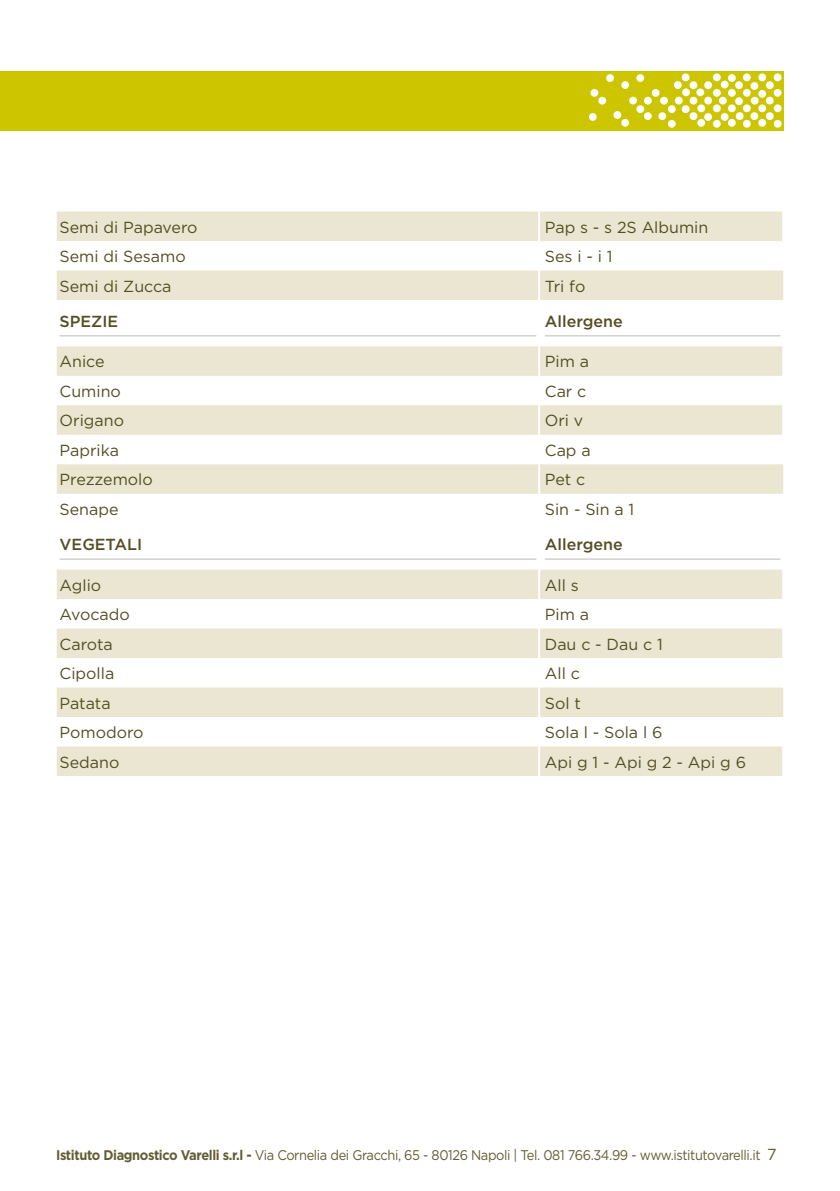
<style>
.page{position:relative;width:840px;height:1191px;background:#fff}
.page>*{position:absolute;margin:0;border:0;box-sizing:border-box;transform-origin:0 0}
.t1{font:16px "Gotham";color:#544e23}
.t2{font:500 16px "Gotham";color:#544e23}
.t3{font:14px "Gotham";letter-spacing:-.03em;color:#635c33;scale:.92 1}
.s1{font-weight:700}
.s2{font-size:16px}
</style>
<div class="page">
<div style="left:0;top:71px;width:783px;height:59px;background:#cdc500"></div>
<div style="left:590px;top:89px;width:8px;height:8px;background:#fff;border-radius:50%"></div>
<div style="left:598px;top:97px;width:7px;height:8px;background:#fff;border-radius:50%"></div>
<svg style="left:643px;top:97px;width:8px;height:8px"></svg>
<div style="left:667px;top:105px;width:8px;height:8px;background:#fff;border-radius:50%"></div>
<div style="left:681px;top:105px;width:8px;height:8px;background:#fff;border-radius:50%"></div>
<div style="left:681px;top:73px;width:8px;height:8px;background:#fff;border-radius:50%"></div>
<div style="left:727px;top:119px;width:8px;height:8px;background:#fff;border-radius:50%"></div>
<svg style="left:757px;top:119px;width:8px;height:8px"></svg>
<svg style="left:734px;top:81px;width:8px;height:8px"></svg>
<div style="left:765px;top:81px;width:8px;height:8px;background:#fff;border-radius:50%"></div>
<div style="left:735px;top:112px;width:8px;height:8px;background:#fff;border-radius:50%"></div>
<div style="left:765px;top:112px;width:8px;height:8px;background:#fff;border-radius:50%"></div>
<svg style="left:703px;top:113px;width:8px;height:8px"></svg>
<svg style="left:727px;top:104px;width:8px;height:8px"></svg>
<svg style="left:757px;top:104px;width:8px;height:8px"></svg>
<svg style="left:703px;top:81px;width:8px;height:8px"></svg>
<div style="left:636px;top:74px;width:8px;height:8px;background:#fff;border-radius:50%"></div>
<div style="left:667px;top:120px;width:8px;height:8px;background:#fff;border-radius:50%"></div>
<svg style="left:681px;top:88px;width:8px;height:8px"></svg>
<div style="left:643px;top:112px;width:8px;height:8px;background:#fff;border-radius:50%"></div>
<div style="left:621px;top:119px;width:7px;height:8px;background:#fff;border-radius:50%"></div>
<div style="left:613px;top:111px;width:8px;height:8px;background:#fff;border-radius:50%"></div>
<div style="left:636px;top:105px;width:8px;height:8px;background:#fff;border-radius:50%"></div>
<div style="left:658px;top:112px;width:7px;height:8px;background:#fff;border-radius:50%"></div>
<div style="left:621px;top:81px;width:7px;height:8px;background:#fff;border-radius:50%"></div>
<div style="left:588px;top:113px;width:8px;height:8px;background:#fff;border-radius:50%"></div>
<svg style="left:659px;top:97px;width:8px;height:8px"></svg>
<div style="left:689px;top:112px;width:8px;height:8px;background:#fff;border-radius:50%"></div>
<div style="left:689px;top:97px;width:8px;height:8px;background:#fff;border-radius:50%"></div>
<div style="left:689px;top:81px;width:8px;height:8px;background:#fff;border-radius:50%"></div>
<div style="left:712px;top:120px;width:8px;height:8px;background:#fff;border-radius:50%"></div>
<svg style="left:712px;top:104px;width:8px;height:8px"></svg>
<div style="left:712px;top:89px;width:8px;height:8px;background:#fff;border-radius:50%"></div>
<svg style="left:712px;top:73px;width:8px;height:8px"></svg>
<div style="left:742px;top:120px;width:8px;height:8px;background:#fff;border-radius:50%"></div>
<svg style="left:742px;top:73px;width:8px;height:8px"></svg>
<div style="left:773px;top:120px;width:8px;height:8px;background:#fff;border-radius:50%"></div>
<div style="left:773px;top:104px;width:8px;height:8px;background:#fff;border-radius:50%"></div>
<div style="left:773px;top:89px;width:8px;height:8px;background:#fff;border-radius:50%"></div>
<svg style="left:742px;top:104px;width:8px;height:8px"></svg>
<div style="left:742px;top:89px;width:8px;height:8px;background:#fff;border-radius:50%"></div>
<div style="left:765px;top:97px;width:8px;height:7px;background:#fff;border-radius:50%"></div>
<svg style="left:703px;top:97px;width:8px;height:7px"></svg>
<svg style="left:734px;top:97px;width:8px;height:8px"></svg>
<div style="left:773px;top:73px;width:8px;height:8px;background:#fff;border-radius:50%"></div>
<svg style="left:757px;top:73px;width:8px;height:8px"></svg>
<div style="left:750px;top:82px;width:7px;height:8px;background:#fff;border-radius:50%"></div>
<svg style="left:727px;top:74px;width:8px;height:8px"></svg>
<div style="left:750px;top:112px;width:7px;height:8px;background:#fff;border-radius:50%"></div>
<svg style="left:757px;top:90px;width:8px;height:8px"></svg>
<div style="left:750px;top:97px;width:8px;height:8px;background:#fff;border-radius:50%"></div>
<div style="left:727px;top:89px;width:8px;height:8px;background:#fff;border-radius:50%"></div>
<svg style="left:696px;top:119px;width:9px;height:8px"></svg>
<svg style="left:720px;top:80px;width:8px;height:9px"></svg>
<svg style="left:718px;top:97px;width:8px;height:8px"></svg>
<svg style="left:695px;top:88px;width:9px;height:8px"></svg>
<div style="left:673px;top:81px;width:8px;height:8px;background:#fff;border-radius:50%"></div>
<svg style="left:674px;top:96px;width:8px;height:9px"></svg>
<svg style="left:628px;top:96px;width:8px;height:9px"></svg>
<svg style="left:605px;top:74px;width:8px;height:8px"></svg>
<div style="left:651px;top:89px;width:8px;height:8px;background:#fff;border-radius:50%"></div>
<svg style="left:696px;top:104px;width:9px;height:8px"></svg>
<div style="left:720px;top:113px;width:8px;height:8px;background:#fff;border-radius:50%"></div>
<svg style="left:57px;top:346px;width:725px;height:148px;fill:#eae6d1"></svg>
<hr style="left:538px;top:376px;width:2px;height:29px;background:#fff">
<hr style="left:538px;top:435px;width:2px;height:29px;background:#fff">
<hr style="left:781px;top:376px;width:2px;height:29px;background:#fff">
<hr style="left:781px;top:435px;width:2px;height:29px;background:#fff">
<hr style="left:538px;top:346px;width:2px;height:30px;background:#fff">
<hr style="left:781px;top:346px;width:2px;height:30px;background:#fff">
<hr style="left:781px;top:405px;width:2px;height:30px;background:#fff">
<hr style="left:538px;top:405px;width:2px;height:30px;background:#fff">
<hr style="left:538px;top:464px;width:2px;height:30px;background:#fff">
<hr style="left:60px;top:335px;width:476px;height:1px;background:#bcbcbc">
<hr style="left:544px;top:335px;width:236px;height:1px;background:#bcbcbc">
<svg style="left:57px;top:569px;width:725px;height:207px;fill:#eae6d1"></svg>
<hr style="left:538px;top:599px;width:2px;height:29px;background:#fff">
<hr style="left:538px;top:658px;width:2px;height:29px;background:#fff">
<hr style="left:538px;top:717px;width:2px;height:29px;background:#fff">
<hr style="left:781px;top:599px;width:2px;height:29px;background:#fff">
<hr style="left:781px;top:658px;width:2px;height:29px;background:#fff">
<hr style="left:781px;top:717px;width:2px;height:29px;background:#fff">
<hr style="left:538px;top:569px;width:2px;height:30px;background:#fff">
<hr style="left:781px;top:569px;width:2px;height:30px;background:#fff">
<hr style="left:781px;top:628px;width:2px;height:30px;background:#fff">
<hr style="left:538px;top:628px;width:2px;height:30px;background:#fff">
<hr style="left:781px;top:746px;width:2px;height:30px;background:#fff">
<hr style="left:538px;top:687px;width:2px;height:30px;background:#fff">
<hr style="left:538px;top:746px;width:2px;height:30px;background:#fff">
<hr style="left:60px;top:558px;width:476px;height:1px;background:#bcbcbc">
<hr style="left:544px;top:558px;width:236px;height:1px;background:#bcbcbc">
<svg style="left:57px;top:211px;width:725px;height:89px;fill:#eae6d1"></svg>
<hr style="left:538px;top:241px;width:2px;height:29px;background:#fff">
<hr style="left:781px;top:241px;width:2px;height:29px;background:#fff">
<hr style="left:781px;top:211px;width:2px;height:30px;background:#fff">
<hr style="left:538px;top:211px;width:2px;height:30px;background:#fff">
<hr style="left:538px;top:270px;width:2px;height:30px;background:#fff">
<p class="t1" style="left:60px;top:217px;width:139px">Semi di Papavero</p>
<p class="t1" style="left:544px;top:217px;width:165px">Pap s - s 2S Albumin</p>
<p class="t1" style="left:60px;top:246px;width:128px">Semi di Sesamo</p>
<p class="t1" style="left:544px;top:246px;width:69px">Ses i - i 1</p>
<p class="t1" style="left:60px;top:276px;width:113px">Semi di Zucca</p>
<p class="t1" style="left:544px;top:276px;width:42px">Tri fo</p>
<p class="t2" style="left:60px;top:310px;width:60px">SPEZIE</p>
<p class="t2" style="left:544px;top:310px;width:79px">Allergene</p>
<p class="t1" style="left:60px;top:351px;width:47px">Anice</p>
<p class="t1" style="left:544px;top:351px;width:46px">Pim a</p>
<p class="t1" style="left:60px;top:381px;width:63px">Cumino</p>
<p class="t1" style="left:544px;top:381px;width:43px">Car c</p>
<p class="t1" style="left:60px;top:410px;width:66px">Origano</p>
<p class="t1" style="left:544px;top:410px;width:40px">Ori v</p>
<p class="t1" style="left:60px;top:440px;width:61px">Paprika</p>
<p class="t1" style="left:544px;top:440px;width:47px">Cap a</p>
<p class="t1" style="left:60px;top:469px;width:95px">Prezzemolo</p>
<p class="t1" style="left:544px;top:469px;width:42px">Pet c</p>
<p class="t1" style="left:60px;top:499px;width:60px">Senape</p>
<p class="t1" style="left:544px;top:499px;width:91px">Sin - Sin a 1</p>
<p class="t2" style="left:60px;top:533px;width:84px">VEGETALI</p>
<p class="t2" style="left:544px;top:533px;width:79px">Allergene</p>
<p class="t1" style="left:60px;top:575px;width:43px">Aglio</p>
<p class="t1" style="left:544px;top:575px;width:35px">All s</p>
<p class="t1" style="left:60px;top:604px;width:72px">Avocado</p>
<p class="t1" style="left:544px;top:604px;width:46px">Pim a</p>
<p class="t1" style="left:60px;top:634px;width:55px">Carota</p>
<p class="t1" style="left:544px;top:634px;width:119px">Dau c - Dau c 1</p>
<p class="t1" style="left:60px;top:663px;width:56px">Cipolla</p>
<p class="t1" style="left:544px;top:663px;width:36px">All c</p>
<p class="t1" style="left:60px;top:693px;width:53px">Patata</p>
<p class="t1" style="left:544px;top:693px;width:38px">Sol t</p>
<p class="t1" style="left:60px;top:722px;width:85px">Pomodoro</p>
<p class="t1" style="left:544px;top:722px;width:119px">Sola l - Sola l 6</p>
<p class="t1" style="left:60px;top:752px;width:61px">Sedano</p>
<p class="t1" style="left:544px;top:752px;width:203px">Api g 1 - Api g 2 - Api g 6</p>
<p class="t3" style="left:56px;top:1145px;width:784px"><span class="s1">Istituto Diagnostico Varelli s.r.l -</span> Via Cornelia dei Gracchi, 65 - 80126 Napoli | Tel. 081 766.34.99 - www.istitutovarelli.it <span class="s2">7</span></p>
</div>
